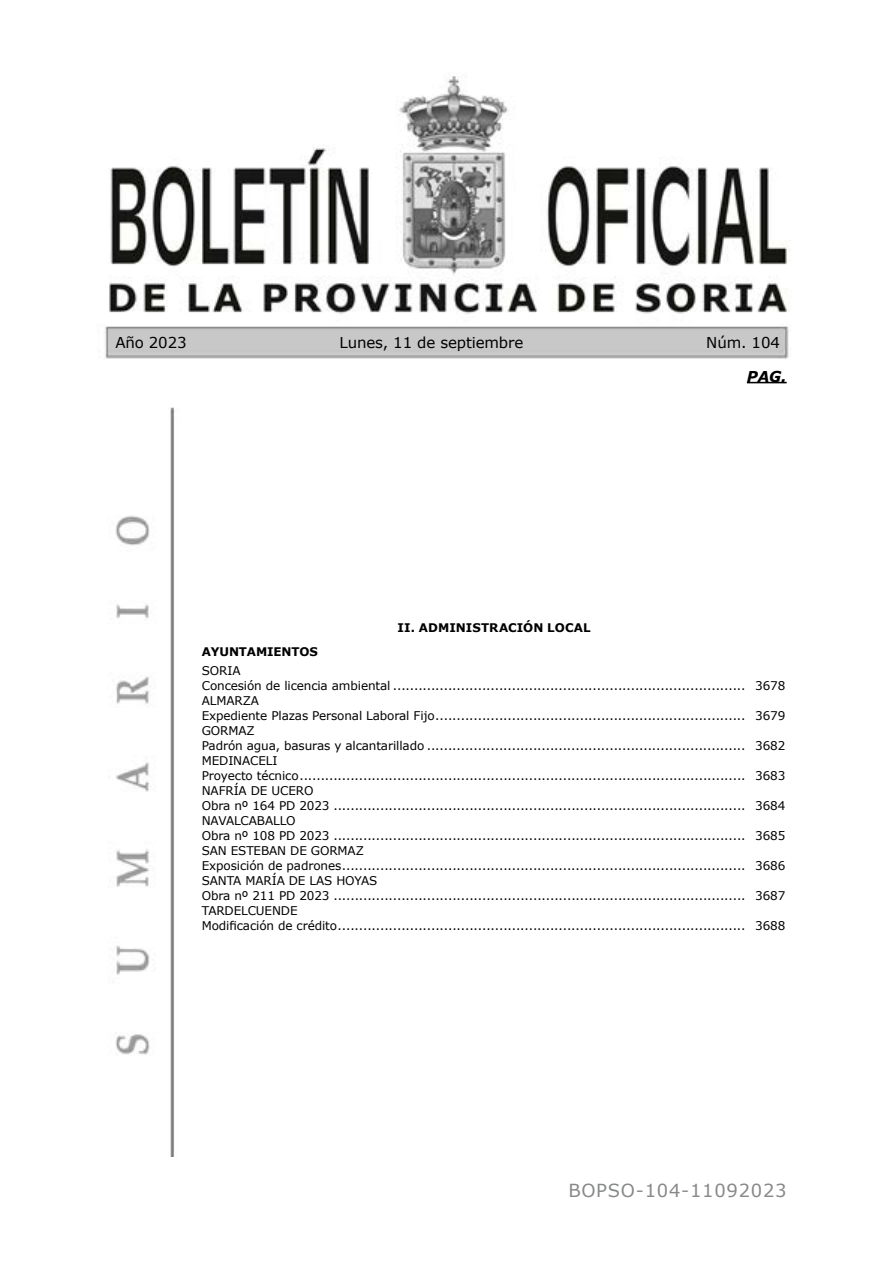
<style>
.page{position:relative;width:893px;height:1263px;background:#fff}
.page>*{position:absolute;margin:0;border:0;box-sizing:border-box;transform-origin:0 0}
.t1{font:18px "Verdana";letter-spacing:.04em;color:#878988}
.t2{font:15px "Verdana";letter-spacing:-.01em;color:#000}
.t3{font:italic 700 15px "Verdana";color:#000}
.t4{font:12px/15px "Verdana";letter-spacing:-.01em;color:#000}
.t5{font:700 11.85px "Verdana";color:#000}
</style>
<div class="page">
<img style="left:104px;top:76px;width:687px;height:1081px">
<hr style="left:747px;top:382px;width:40px;height:1px;background:#000">
<p class="t2" style="left:115px;top:333px;width:73px">Año 2023</p>
<p class="t2" style="left:339px;top:333px;width:185px">Lunes, 11 de septiembre</p>
<p class="t2" style="left:706px;top:333px;width:75px">Núm. 104</p>
<p class="t5" style="left:398px;top:620px;width:195px">II. ADMINISTRACIÓN LOCAL</p>
<p class="t3" style="left:747px;top:366px;width:41px">PAG.</p>
<p class="t5" style="left:202px;top:643px;width:118px">AYUNTAMIENTOS</p>
<p class="t4" style="left:202px;top:663px;width:585px">SORIA<br>Concesión de licencia ambiental ................................................................................... 3678<br>ALMARZA<br>Expediente Plazas Personal Laboral Fijo......................................................................... 3679<br>GORMAZ<br>Padrón agua, basuras y alcantarillado ........................................................................... 3682<br>MEDINACELI<br>Proyecto técnico......................................................................................................... 3683<br>NAFRÍA DE UCERO<br>Obra nº 164 PD 2023 ................................................................................................. 3684<br>NAVALCABALLO<br>Obra nº 108 PD 2023 ................................................................................................. 3685<br>SAN ESTEBAN DE GORMAZ<br>Exposición de padrones............................................................................................... 3686<br>SANTA MARÍA DE LAS HOYAS<br>Obra nº 211 PD 2023 ................................................................................................. 3687<br>TARDELCUENDE<br>Modificación de crédito................................................................................................ 3688</p>
<h1 class="t1" style="left:568px;top:1179px;width:220px">BOPSO-104-11092023</h1>
</div>
